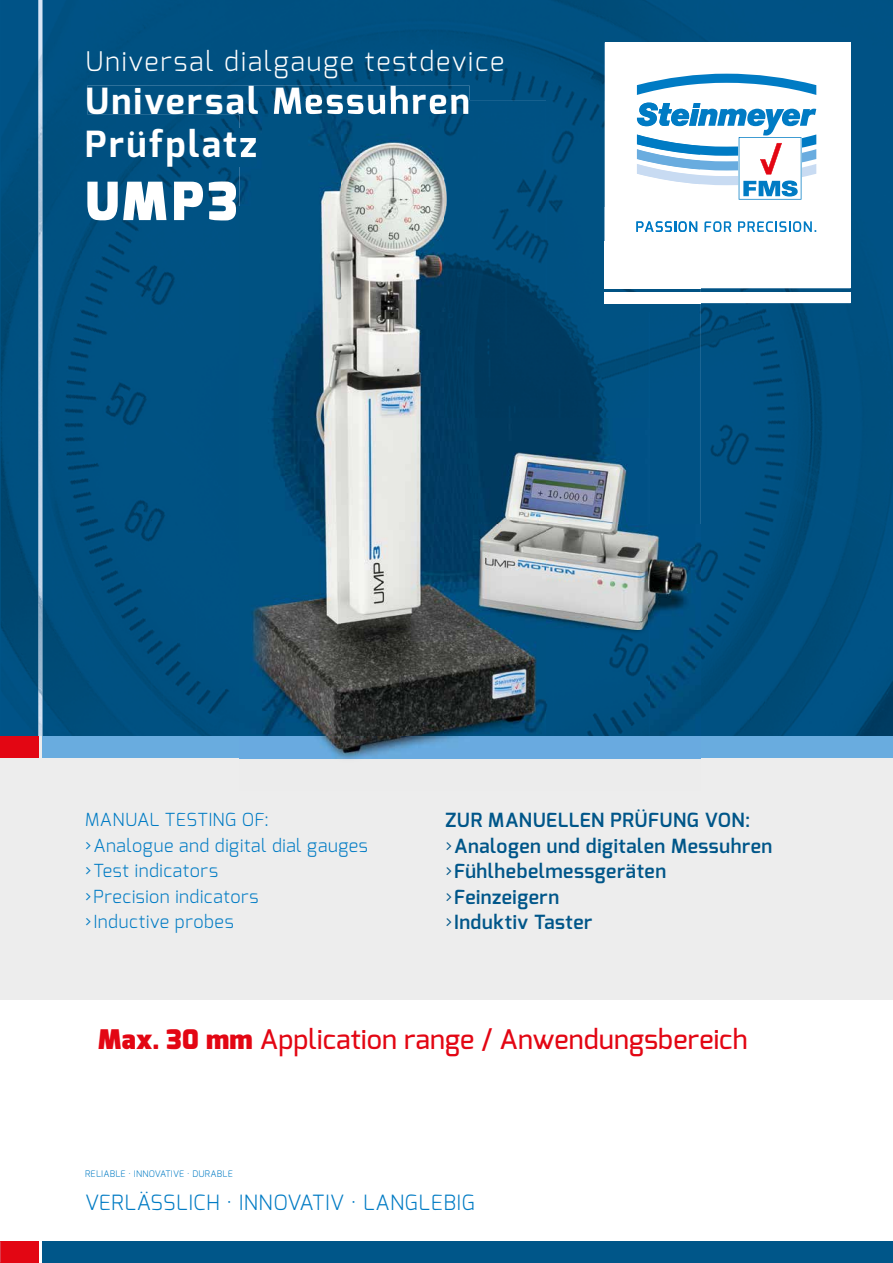
<style>
.page{position:relative;width:893px;height:1263px;background:#fff}
.page>*{position:absolute;margin:0;border:0;box-sizing:border-box;transform-origin:0 0}
.t1{font:900 52.5px "Exo";color:#fff}
.t2{font:700 36px/43.2px "Exo";letter-spacing:.07em;color:#fff}
.t3{font:500 27px "Exo";letter-spacing:.005em;color:#e30613}
.t4{font:300 27px "Exo";letter-spacing:.07em;color:#fff}
.t5{font:300 21px "Exo";letter-spacing:.03em;color:#007bc4}
.t6{font:600 19.5px/25.5px "Exo";letter-spacing:.03em;color:#005689}
.t7{font:300 18px/25.5px "Exo";letter-spacing:.03em;color:#007bc4}
.t8{font:300 9px "Exo";letter-spacing:.03em;color:#007bc4}
.s1{font-weight:300}
.s2{font-weight:900}
</style>
<div class="page">
<img style="left:1px;top:0;width:892px;height:737px">
<div style="left:0;top:737px;width:893px;height:263px;background:#ededed"></div>
<div style="left:87px;top:86px;width:383px;height:28px;background:#005081"></div>
<img style="left:87px;top:129px;width:153px;height:38px">
<div style="left:43px;top:737px;width:850px;height:21px;background:#69acdf"></div>
<hr style="left:0;top:0;width:1px;height:737px;background:#005689">
<div style="left:0;top:737px;width:38px;height:21px;background:#e30613"></div>
<div style="left:605px;top:293px;width:245px;height:10px;background:#fff"></div>
<div style="left:605px;top:43px;width:245px;height:245px;background:#fff"></div>
<svg style="left:704px;top:221px;width:27px;height:11px"></svg>
<svg style="left:738px;top:221px;width:78px;height:11px"></svg>
<svg style="left:637px;top:74px;width:179px;height:21px"></svg>
<div style="left:43px;top:1242px;width:850px;height:21px;background:#005689"></div>
<div style="left:0;top:1242px;width:38px;height:21px;background:#e30613"></div>
<img style="left:240px;top:737px;width:460px;height:22px">
<img style="left:240px;top:114px;width:204px;height:92px">
<img style="left:444px;top:100px;width:161px;height:106px">
<img style="left:240px;top:206px;width:409px;height:531px">
<img style="left:649px;top:288px;width:51px;height:449px">
<img style="left:605px;top:293px;width:95px;height:10px">
<img style="left:605px;top:102px;width:93px;height:186px">
<svg style="left:636px;top:221px;width:61px;height:11px"></svg>
<svg style="left:637px;top:103px;width:179px;height:97px"></svg>
<img style="left:240px;top:100px;width:230px;height:14px">
<img style="left:240px;top:129px;width:17px;height:38px">
<h3 class="t4" style="left:85px;top:44px;width:421px">Universal dialgauge testdevice</h3>
<h2 class="t2" style="left:85px;top:79px;width:386px">Universal Messuhren<br>Prüfplatz</h2>
<h1 class="t1" style="left:85px;top:167px;width:155px">UMP3</h1>
<p class="t7" style="left:85px;top:807px;width:285px">MANUAL TESTING OF:<br>›Analogue and digital dial gauges ›Test indicators<br>›Precision indicators<br>›Inductive probes</p>
<p class="t6" style="left:446px;top:807px;width:328px">ZUR MANUELLEN PRÜFUNG VON: <span class="s1">›</span>Analogen und digitalen Messuhren <span class="s1">›</span>Fühlhebelmessgeräten <span class="s1">›</span>Feinzeigern<br><span class="s1">›</span>Induktiv Taster</p>
<h3 class="t3" style="left:98px;top:1022px;width:651px"><span class="s2">Max. 30 mm</span> Application range / Anwendungsbereich</h3>
<p class="t8" style="left:85px;top:1168px;width:149px">RELIABLE · INNOVATIVE · DURABLE</p>
<p class="t5" style="left:85px;top:1189px;width:391px">VERLÄSSLICH · INNOVATIV · LANGLEBIG</p>
</div>
